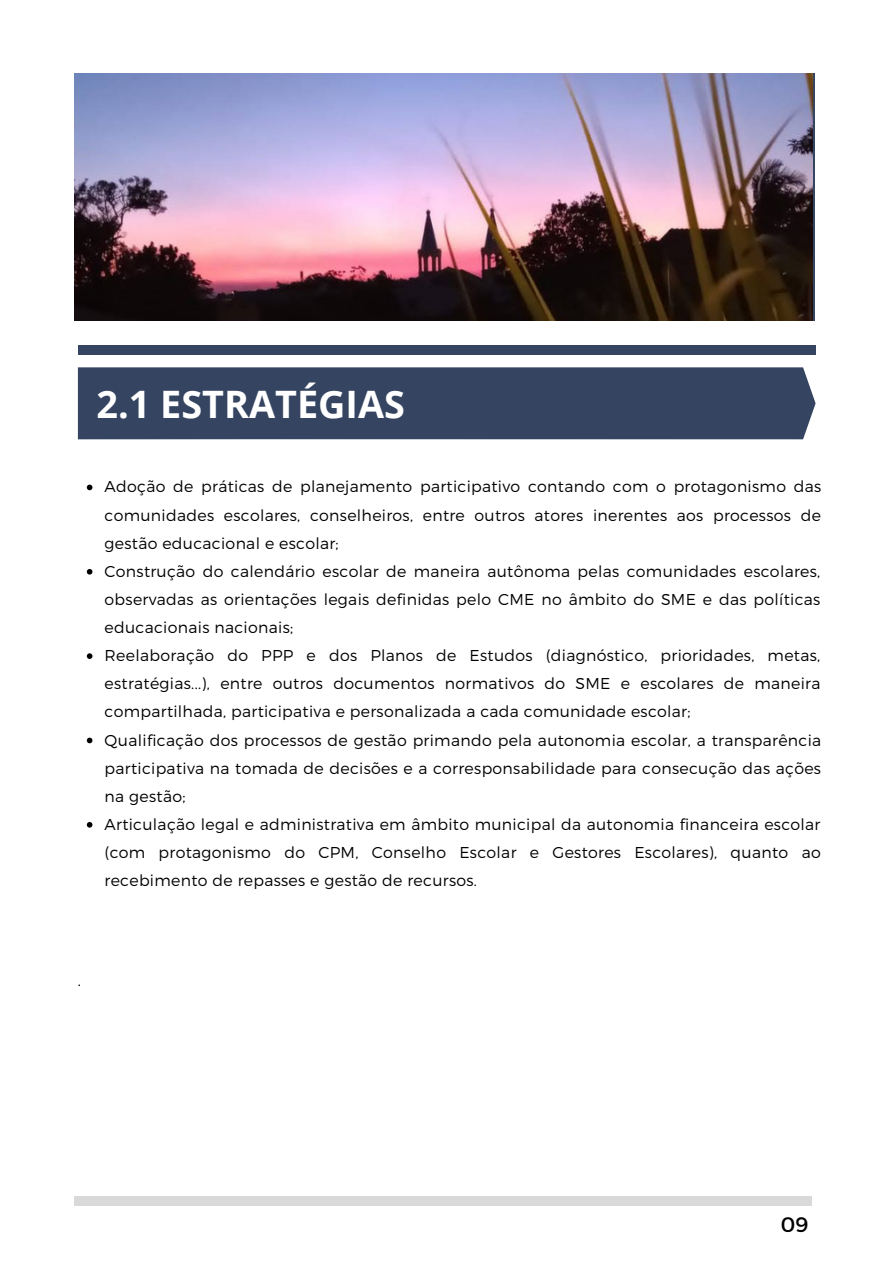
<style>
.page{position:relative;width:893px;height:1264px;background:#fff}
.page>*{position:absolute;margin:0;border:0;box-sizing:border-box;transform-origin:0 0}
.t1{font:700 37.8px "Open Sans";color:#fff}
.t2{font:21px "Montserrat";color:#000}
.t3{font:300 15.75px/28px "Montserrat";letter-spacing:.02em;color:#000}
</style>
<div class="page">
<div style="left:75px;top:1196px;width:737px;height:9px;background:#d9d9d9"></div>
<div style="left:78px;top:345px;width:737px;height:9px;background:#344461"></div>
<div style="left:78px;top:367px;width:737px;height:72px;background:#344461"></div>
<svg style="left:87px;top:484px;width:5px;height:6px"></svg>
<svg style="left:87px;top:569px;width:5px;height:5px"></svg>
<svg style="left:87px;top:653px;width:5px;height:6px"></svg>
<svg style="left:87px;top:737px;width:5px;height:6px"></svg>
<svg style="left:87px;top:822px;width:5px;height:5px"></svg>
<img style="left:75px;top:74px;width:737px;height:246px">
<h1 class="t1" style="left:96px;top:377px;width:310px">2.1 ESTRATÉGIAS</h1>
<p class="t3" style="left:105px;top:472px;width:718px">Adoção de práticas de planejamento participativo contando com o protagonismo das comunidades escolares, conselheiros, entre outros atores inerentes aos processos de gestão educacional e escolar;<br>Construção do calendário escolar de maneira autônoma pelas comunidades escolares, observadas as orientações legais definidas pelo CME no âmbito do SME e das políticas educacionais nacionais;<br>Reelaboração do PPP e dos Planos de Estudos (diagnóstico, prioridades, metas, estratégias...), entre outros documentos normativos do SME e escolares de maneira compartilhada, participativa e personalizada a cada comunidade escolar;<br>Qualificação dos processos de gestão primando pela autonomia escolar, a transparência participativa na tomada de decisões e a corresponsabilidade para consecução das ações na gestão;<br>Articulação legal e administrativa em âmbito municipal da autonomia financeira escolar (com protagonismo do CPM, Conselho Escolar e Gestores Escolares), quanto ao recebimento de repasses e gestão de recursos.</p>
<p class="t3" style="left:78px;top:965px;width:5px">.</p>
<h2 class="t2" style="left:780px;top:1210px;width:29px">09</h2>
</div>
